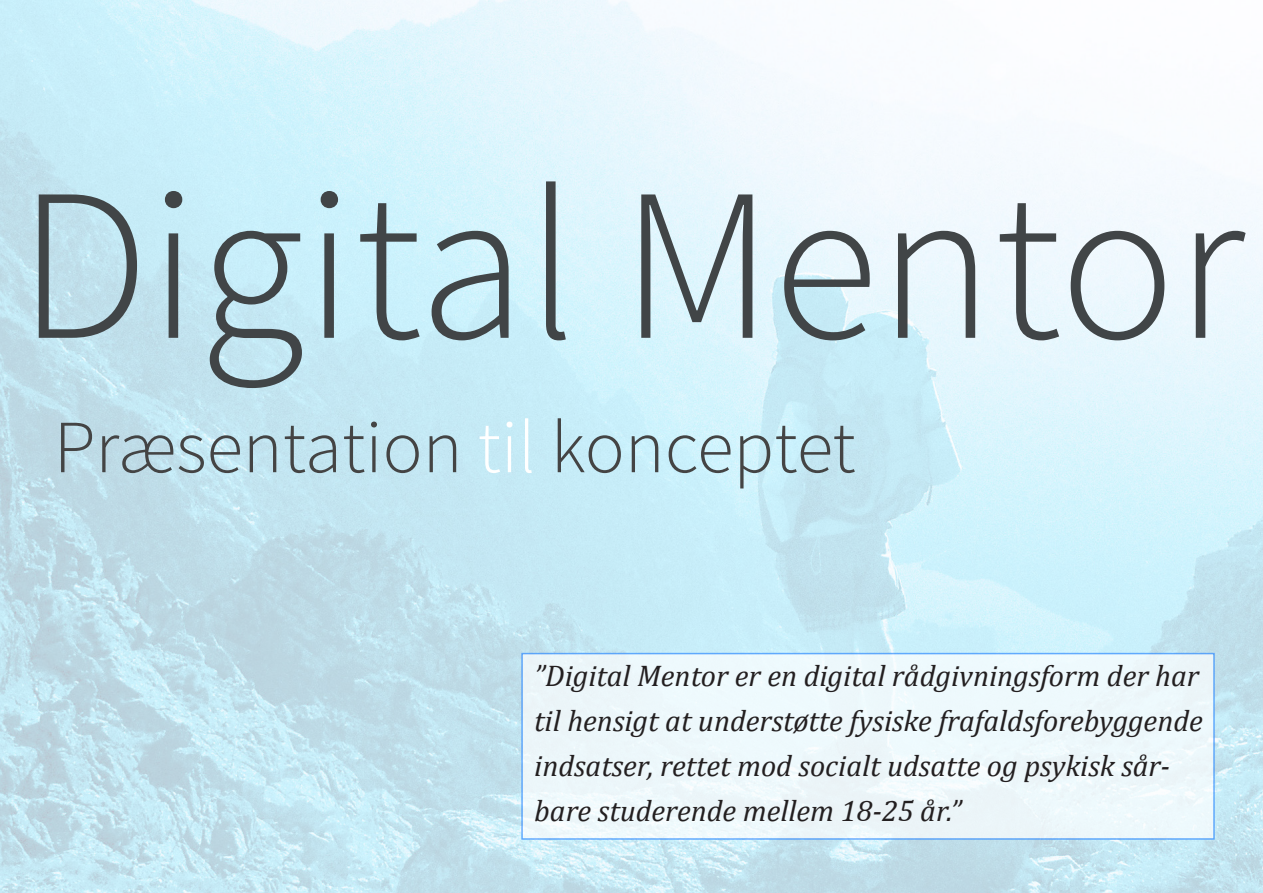
<style>
.page{position:relative;width:1263px;height:893px;background:#fff}
.page>*{position:absolute;margin:0;border:0;box-sizing:border-box;transform-origin:0 0}
.Master_top{font:300 217.5px "Source Sans Pro";color:#414547}
.Master_top-2{font:300 75px "Source Sans Pro";color:#444}
.Body_text_style{font:italic 30px/45px "Cambria";color:#231f20}
.s1{color:#fff}
</style>
<div class="page">
<img style="left:0;top:0;width:1263px;height:893px">
<div style="left:521px;top:653px;width:694px;height:187px;background:#edf8fc"></div>
<p class="Master_top" style="left:18px;top:134px;width:1228px">Digital Mentor</p>
<p class="Master_top-2" style="left:54px;top:402px;width:803px">Præsentation <span class="s1">til</span> konceptet</p>
<p class="Body_text_style" style="left:534px;top:652px;width:670px">”Digital Mentor er en digital rådgivningsform der har til hensigt at understøtte fysiske frafaldsforebyggende indsatser, rettet mod socialt udsatte og psykisk sår&shy;bare studerende mellem 18-25 år.”</p>
</div>
